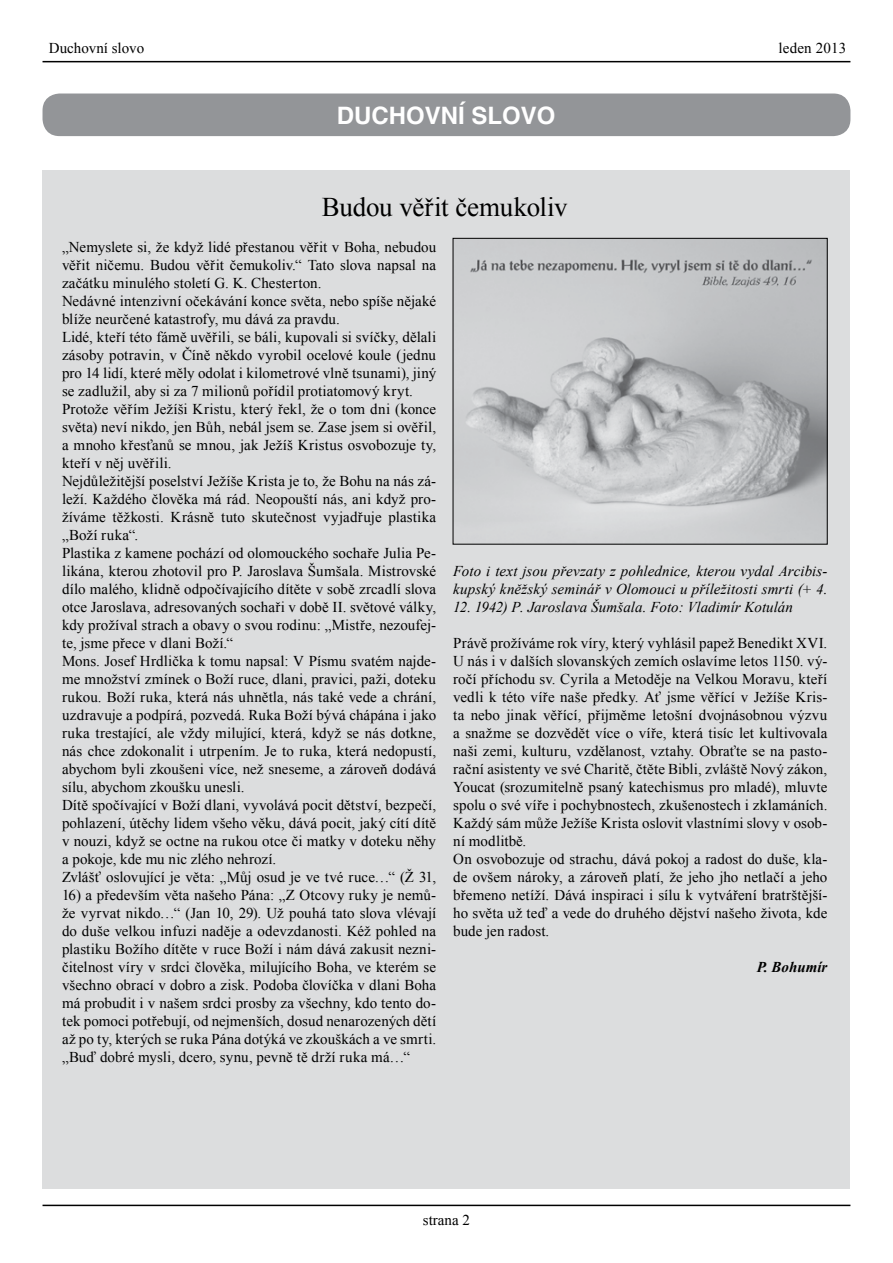
<style>
.page{position:relative;width:893px;height:1263px;background:#fff}
.page>*{position:absolute;margin:0;border:0;box-sizing:border-box;transform-origin:0 0}
.t1{font:27px "Times New Roman";letter-spacing:-.01em;color:#000}
.t2{font:700 24px "Helvetica";color:#fff}
.t3{font:15px/18px "Times New Roman";letter-spacing:.005em;color:#000}
.t4{font:italic 15px/18px "Times New Roman";letter-spacing:.005em;color:#000}
.t5{font:italic 700 15px "Times New Roman";color:#000}
</style>
<div class="page">
<hr style="left:43px;top:1205px;width:807px;height:1px;background:#000">
<hr style="left:43px;top:61px;width:807px;height:1px;background:#000">
<div style="left:43px;top:170px;width:807px;height:1018px;background:#dcddde"></div>
<div style="left:43px;top:94px;width:807px;height:42px;background:#939598;border-radius:17px"></div>
<img style="left:455px;top:240px;width:370px;height:302px">
<p class="t3" style="left:49px;top:39px;width:97px">Duchovní slovo</p>
<h2 class="t2" style="left:337px;top:101px;width:220px">DUCHOVNÍ SLOVO</h2>
<h1 class="t1" style="left:322px;top:189px;width:247px">Budou věřit čemukoliv</h1>
<p class="t3" style="left:779px;top:39px;width:69px">leden 2013</p>
<p class="t3" style="left:62px;top:238px;width:376px">„Nemyslete si, že když lidé přestanou věřit v Boha, nebudou věřit ničemu. Budou věřit čemukoliv.“ Tato slova napsal na začátku minulého století G. K. Chesterton.<br>Nedávné intenzivní očekávání konce světa, nebo spíše nějaké blíže neurčené katastrofy, mu dává za pravdu.<br>Lidé, kteří této fámě uvěřili, se báli, kupovali si svíčky, dělali zásoby potravin, v Číně někdo vyrobil ocelové koule (jednu pro 14 lidí, které měly odolat i kilometrové vlně tsunami), jiný se zadlužil, aby si za 7 milionů pořídil protiatomový kryt.<br>Protože věřím Ježíši Kristu, který řekl, že o tom dni (konce světa) neví nikdo, jen Bůh, nebál jsem se. Zase jsem si ověřil, a mnoho křesťanů se mnou, jak Ježíš Kristus osvobozuje ty, kteří v něj uvěřili.<br>Nejdůležitější poselství Ježíše Krista je to, že Bohu na nás zá&shy;leží. Každého člověka má rád. Neopouští nás, ani když pro&shy;žíváme těžkosti. Krásně tuto skutečnost vyjadřuje plastika „Boží ruka“.<br>Plastika z kamene pochází od olomouckého sochaře Julia Pe&shy;likána, kterou zhotovil pro P. Jaroslava Šumšala. Mistrovské dílo malého, klidně odpočívajícího dítěte v sobě zrcadlí slova otce Jaroslava, adresovaných sochaři v době II. světové války, kdy prožíval strach a obavy o svou rodinu: „Mistře, nezoufej&shy;te, jsme přece v dlani Boží.“<br>Mons. Josef Hrdlička k tomu napsal: V Písmu svatém najde&shy;me množství zmínek o Boží ruce, dlani, pravici, paži, doteku rukou. Boží ruka, která nás uhnětla, nás také vede a chrání, uzdravuje a podpírá, pozvedá. Ruka Boží bývá chápána i jako ruka trestající, ale vždy milující, která, když se nás dotkne, nás chce zdokonalit i utrpením. Je to ruka, která nedopustí, abychom byli zkoušeni více, než sneseme, a zároveň dodává sílu, abychom zkoušku unesli.<br>Dítě spočívající v Boží dlani, vyvolává pocit dětství, bezpečí, pohlazení, útěchy lidem všeho věku, dává pocit, jaký cítí dítě v nouzi, když se octne na rukou otce či matky v doteku něhy a pokoje, kde mu nic zlého nehrozí.<br>Zvlášť oslovující je věta: „Můj osud je ve tvé ruce…“ (Ž 31,</p>
<p class="t3" style="left:62px;top:886px;width:376px;text-align:justify">16) a především věta našeho Pána: „Z Otcovy ruky je nemů&shy;že vyrvat nikdo…“ (Jan 10, 29). Už pouhá tato slova vlévají do duše velkou infuzi naděje a odevzdanosti. Kéž pohled na plastiku Božího dítěte v ruce Boží i nám dává zakusit nezni&shy;čitelnost víry v srdci člověka, milujícího Boha, ve kterém se všechno obrací v dobro a zisk. Podoba človíčka v dlani Boha má probudit i v našem srdci prosby za všechny, kdo tento do&shy;tek pomoci potřebují, od nejmenších, dosud nenarozených dětí až po ty, kterých se ruka Pána dotýká ve zkouškách a ve smrti. „Buď dobré mysli, dcero, synu, pevně tě drží ruka má…“</p>
<p class="t4" style="left:453px;top:562px;width:376px">Foto i text jsou převzaty z pohlednice, kterou vydal Arcibis&shy;kupský kněžský seminář v Olomouci u příležitosti smrti (+ 4.</p>
<p class="t4" style="left:453px;top:598px;width:341px">12. 1942) P. Jaroslava Šumšala. Foto: Vladimír Kotulán</p>
<p class="t3" style="left:453px;top:634px;width:376px">Právě prožíváme rok víry, který vyhlásil papež Benedikt XVI.<br>U nás i v dalších slovanských zemích oslavíme letos 1150. vý&shy;ročí příchodu sv. Cyrila a Metoděje na Velkou Moravu, kteří vedli k této víře naše předky. Ať jsme věřící v Ježíše Kris&shy;ta nebo jinak věřící, přijměme letošní dvojnásobnou výzvu a snažme se dozvědět více o víře, která tisíc let kultivovala naši zemi, kulturu, vzdělanost, vztahy. Obraťte se na pasto&shy;rační asistenty ve své Charitě, čtěte Bibli, zvláště Nový zákon, Youcat (srozumitelně psaný katechismus pro mladé), mluvte spolu o své víře i pochybnostech, zkušenostech i zklamáních.<br>Každý sám může Ježíše Krista oslovit vlastními slovy v osob&shy;ní modlitbě.<br>On osvobozuje od strachu, dává pokoj a radost do duše, kla&shy;de ovšem nároky, a zároveň platí, že jeho jho netlačí a jeho břemeno netíží. Dává inspiraci i sílu k vytváření bratrštější&shy;ho světa už teď a vede do druhého dějství našeho života, kde bude jen radost.</p>
<p class="t5" style="left:757px;top:957px;width:72px">P. Bohumír</p>
<p class="t3" style="left:423px;top:1210px;width:49px">strana 2</p>
</div>
